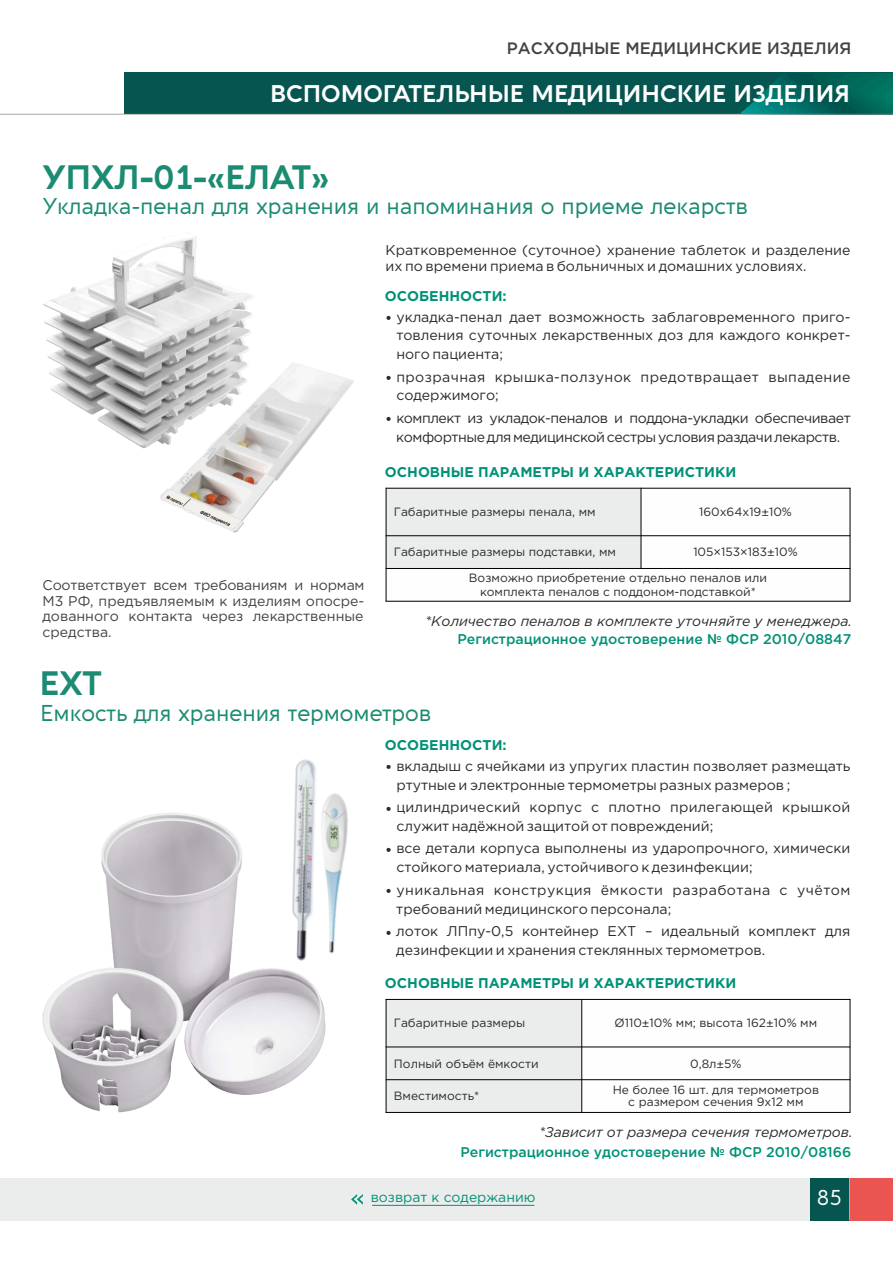
<style>
.page{position:relative;width:893px;height:1263px;background:#fff}
.page>*{position:absolute;margin:0;border:0;box-sizing:border-box;transform-origin:0 0}
.t1{font:700 33px "Aquawax Pro";color:#1b8b71}
.t2{font:700 23.55px "Aquawax Pro";color:#fff}
.t3{font:22.5px "Aquawax Pro";color:#1b8b71}
.t4{font:21.15px "Aquawax Pro";color:#fefefe}
.t5{font:500 16.5px "Gotham Pro";color:#434242}
.t6{font:14.1px/18.9px "Gotham Pro";color:#2b2a29}
.t7{font:14.1px/15.6px "Gotham Pro";color:#434242;text-align:justify}
.t8{font:14.1px/18.9px "Gotham Pro";letter-spacing:-.03em;color:#2b2a29}
.t9{font:700 14.1px "Gotham Pro";color:#009277}
.t10{font:500 14.1px "Gotham Pro";color:#009277}
.t11{font:italic 14.1px "Gotham Pro";color:#2b2a29}
.t12{font:14.1px/18.9px "Gotham Pro";letter-spacing:.035em;color:#2b2a29}
.t13{font:14.1px/18.9px "Gotham Pro";letter-spacing:.03em;color:#2b2a29}
.t14{font:13.95px "Gotham Pro";color:#009277}
.t15{font:12px/26.1px "Gotham Pro";color:#2b2a29}
</style>
<div class="page">
<div style="left:386px;top:488px;width:255px;height:48px;background:#ebecec"></div>
<div style="left:386px;top:536px;width:255px;height:32px;background:#ebecec"></div>
<hr style="left:386px;top:488px;width:1px;height:114px;background:#000">
<hr style="left:641px;top:488px;width:1px;height:81px;background:#000">
<hr style="left:850px;top:488px;width:1px;height:114px;background:#000">
<hr style="left:386px;top:601px;width:464px;height:1px;background:#000">
<hr style="left:386px;top:568px;width:464px;height:1px;background:#000">
<hr style="left:386px;top:535px;width:464px;height:1px;background:#000">
<hr style="left:386px;top:488px;width:464px;height:1px;background:#000">
<div style="left:386px;top:999px;width:196px;height:48px;background:#ebecec"></div>
<div style="left:386px;top:1047px;width:196px;height:33px;background:#ebecec"></div>
<div style="left:386px;top:1080px;width:196px;height:32px;background:#ebecec"></div>
<hr style="left:386px;top:999px;width:1px;height:114px;background:#000">
<hr style="left:581px;top:999px;width:1px;height:114px;background:#000">
<hr style="left:850px;top:999px;width:1px;height:114px;background:#000">
<hr style="left:386px;top:1112px;width:464px;height:1px;background:#000">
<hr style="left:386px;top:1079px;width:464px;height:1px;background:#000">
<hr style="left:386px;top:1046px;width:464px;height:1px;background:#000">
<hr style="left:386px;top:999px;width:464px;height:1px;background:#000">
<img style="left:43px;top:236px;width:210px;height:213px">
<img style="left:147px;top:321px;width:207px;height:212px">
<div style="left:124px;top:73px;width:769px;height:41px;background:#075550"></div>
<svg style="left:741px;top:73px;width:152px;height:41px"></svg>
<hr style="left:0;top:114px;width:893px;height:1px;background:#818181">
<div style="left:0;top:1178px;width:893px;height:42px;background:#ebecec"></div>
<div style="left:810px;top:1178px;width:40px;height:42px;background:#075550"></div>
<hr style="left:849px;top:1178px;width:2px;height:42px;background:#fefefe">
<div style="left:850px;top:1178px;width:43px;height:42px;background:#ea5451"></div>
<img style="left:346px;top:807px;width:2px;height:37px">
<img style="left:295px;top:759px;width:21px;height:32px">
<img style="left:42px;top:791px;width:304px;height:322px">
<hr style="left:372px;top:1205px;width:162px;height:1px;background:#009277">
<svg style="left:351px;top:1194px;width:12px;height:11px"></svg>
<p class="t5" style="left:507px;top:42px;width:346px">РАСХОДНЫЕ МЕДИЦИНСКИЕ ИЗДЕЛИЯ</p>
<h2 class="t2" style="left:270px;top:81px;width:581px">ВСПОМОГАТЕЛЬНЫЕ МЕДИЦИНСКИЕ ИЗДЕЛИЯ</h2>
<h1 class="t1" style="left:43px;top:159px;width:288px">УПХЛ-01-«ЕЛАТ»</h1>
<h3 class="t3" style="left:43px;top:194px;width:706px">Укладка-пенал для хранения и напоминания о приеме лекарств</h3>
<p class="t6" style="left:386px;top:244px;width:466px;line-height:15.6px">Кратковременное (суточное) хранение таблеток и разделение их по времени приема в больничных и домашних условиях.</p>
<p class="t6" style="left:396px;top:308px;width:456px;text-align:justify">укладка-пенал дает возможность заблаговременного приго&shy;товления суточных лекарственных доз для каждого конкрет&shy;ного пациента;</p>
<p class="t13" style="left:396px;top:368px;width:456px">прозрачная крышка-ползунок предотвращает выпадение содержимого;</p>
<p class="t8" style="left:396px;top:409px;width:456px">комплект из укладок-пеналов и поддона-укладки обеспечивает комфортныедлямедицинскойсестрыусловияраздачилекарств.</p>
<p class="t9" style="left:385px;top:291px;width:123px">ОСОБЕННОСТИ:</p>
<p class="t7" style="left:43px;top:578px;width:324px">Соответствует всем требованиям и нормам М3 РФ, предъявляемым к изделиям опосре&shy;дованного контакта через лекарственные средства.</p>
<h1 class="t1" style="left:40px;top:665px;width:64px">ЕХТ</h1>
<p class="t9" style="left:385px;top:467px;width:353px">ОСНОВНЫЕ ПАРАМЕТРЫ И ХАРАКТЕРИСТИКИ</p>
<p class="t15" style="left:394px;top:500px;width:203px">Габаритные размеры пенала, мм</p>
<p class="t15" style="left:699px;top:500px;width:94px">160х64х19±10%</p>
<p class="t15" style="left:394px;top:540px;width:223px">Габаритные размеры подставки, мм</p>
<p class="t15" style="left:469px;top:540px;width:330px;text-indent:224px">105×153×183±10%<br>Возможно приобретение отдельно пеналов или</p>
<p class="t15" style="left:480px;top:579px;width:277px">комплекта пеналов с поддоном-подставкой*</p>
<p class="t11" style="left:425px;top:615px;width:428px">*Количество пеналов в комплекте уточняйте у менеджера.</p>
<p class="t10" style="left:457px;top:634px;width:395px">Регистрационное удостоверение № ФСР 2010/08847</p>
<h3 class="t3" style="left:40px;top:700px;width:392px">Емкость для хранения термометров</h3>
<p class="t9" style="left:385px;top:740px;width:123px">ОСОБЕННОСТИ:</p>
<p class="t6" style="left:396px;top:757px;width:456px">вкладыш с ячейками из упругих пластин позволяет размещать ртутные и электронные термометры разных размеров ;</p>
<p class="t6" style="left:396px;top:799px;width:456px">цилиндрический корпус с плотно прилегающей крышкой служит надёжной защитой от повреждений;</p>
<p class="t6" style="left:396px;top:840px;width:456px">все детали корпуса выполнены из ударопрочного, химически стойкого материала, устойчивого к дезинфекции;</p>
<p class="t12" style="left:396px;top:881px;width:456px">уникальная конструкция ёмкости разработана с учётом требований медицинского персонала;</p>
<p class="t6" style="left:396px;top:922px;width:456px">лоток ЛПпу-0,5 контейнер ЕХТ – идеальный комплект для дезинфекции и хранения стеклянных термометров.</p>
<p class="t9" style="left:385px;top:978px;width:353px">ОСНОВНЫЕ ПАРАМЕТРЫ И ХАРАКТЕРИСТИКИ</p>
<p class="t15" style="left:394px;top:1011px;width:133px">Габаритные размеры</p>
<p class="t15" style="left:615px;top:1011px;width:204px">Ø110±10% мм; высота 162±10% мм</p>
<p class="t15" style="left:394px;top:1051px;width:146px">Полный объём ёмкости</p>
<p class="t15" style="left:690px;top:1051px;width:53px">0,8л±5%</p>
<p class="t15" style="left:394px;top:1084px;width:87px">Вместимость*</p>
<p class="t15" style="left:613px;top:1085px;width:208px;line-height:12px;text-align:center">Не более 16 шт. для термометров с размером сечения 9х12 мм</p>
<p class="t11" style="left:539px;top:1126px;width:315px">*Зависит от размера сечения термометров.</p>
<p class="t10" style="left:460px;top:1146px;width:392px">Регистрационное удостоверение № ФСР 2010/08166</p>
<p class="t14" style="left:371px;top:1192px;width:166px">возврат к содержанию</p>
<h3 class="t4" style="left:817px;top:1186px;width:27px">85</h3>
</div>
